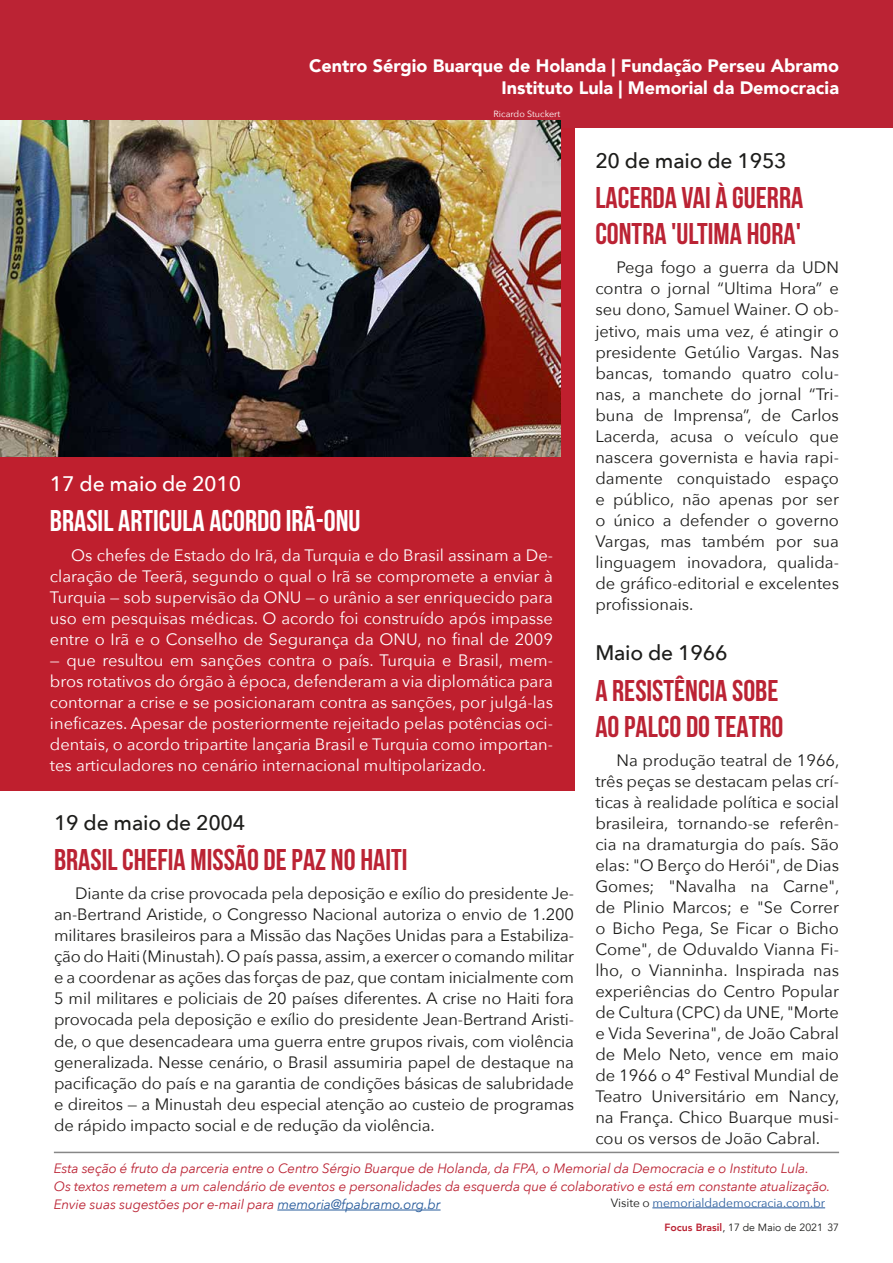
<style>
.page{position:relative;width:893px;height:1263px;background:#fff}
.page>*{position:absolute;margin:0;border:0;box-sizing:border-box;transform-origin:0 0}
.t1{font:700 30px/36px "Bebas Neue";color:#bb2334}
.t2{font:700 30px "Bebas Neue";color:#fff}
.t3{font:500 21px "Avenir Next";letter-spacing:-.01em;color:#1d1d1b}
.t4{font:500 21px "Avenir Next";letter-spacing:-.01em;color:#fff}
.t5{font:900 18px/21.6px "Avenir";color:#fff;text-align:right}
.t6{font:16.5px/21px "Avenir Next";color:#1d1d1b;text-align:justify}
.t7{font:16.5px/21px "Avenir Next";color:#fff;text-align:justify}
.t8{font:italic 13.5px/18px "Avenir Next";letter-spacing:-.01em;color:#bb2334}
.t9{font:12px "Avenir Next";color:#275b9c}
.t10{font:10.5px "Avenir";color:#1d1d1b}
.t11{font:9px "Avenir Next";color:#fff}
.s1{color:#275b9c}
.s2{color:#1d1d1b}
.s3{font-weight:800;color:#bb2334}
</style>
<div class="page">
<div style="left:0;top:119px;width:574px;height:672px;background:#bf1f2e"></div>
<div style="left:0;top:0;width:893px;height:128px;background:#bb2334"></div>
<hr style="left:277px;top:1210px;width:164px;height:1px;background:#275b9c">
<hr style="left:54px;top:1152px;width:785px;height:1px;background:#878787">
<hr style="left:652px;top:1207px;width:173px;height:1px;background:#275b9c">
<img style="left:0;top:121px;width:560px;height:335px">
<p class="t5" style="left:309px;top:54px;width:531px">Centro Sérgio Buarque de Holanda | Fundação Perseu Abramo<br>Instituto Lula | Memorial da Democracia</p>
<p class="t11" style="left:494px;top:106px;width:68px">Ricardo Stuckert</p>
<p class="t4" style="left:50px;top:466px;width:193px">17 de maio de 2010</p>
<h1 class="t2" style="left:50px;top:504px;width:312px">BRASIL ARTICULA ACORDO IRÃ-ONU</h1>
<p class="t7" style="left:50px;top:544px;width:505px;text-indent:21px">Os chefes de Estado do Irã, da Turquia e do Brasil assinam a De&shy;claração de Teerã, segundo o qual o Irã se compromete a enviar à Turquia — sob supervisão da ONU — o urânio a ser enriquecido para uso em pesquisas médicas. O acordo foi construído após impasse entre o Irã e o Conselho de Segurança da ONU, no final de 2009</p>
<p class="t7" style="left:50px;top:649px;width:505px">— que resultou em sanções contra o país. Turquia e Brasil, mem&shy;bros rotativos do órgão à época, defenderam a via diplomática para contornar a crise e se posicionaram contra as sanções, por julgá-las ineficazes. Apesar de posteriormente rejeitado pelas potências oci&shy;dentais, o acordo tripartite lançaria Brasil e Turquia como importan&shy;tes articuladores no cenário internacional multipolarizado.</p>
<p class="t3" style="left:54px;top:804px;width:193px">19 de maio de 2004</p>
<h1 class="t1" style="left:54px;top:841px;width:355px">BRASIL CHEFIA MISSÃO DE PAZ NO HAITI</h1>
<p class="t6" style="left:54px;top:882px;width:522px;text-indent:21px">Diante da crise provocada pela deposição e exílio do presidente Je&shy;an-Bertrand Aristide, o Congresso Nacional autoriza o envio de 1.200 militares brasileiros para a Missão das Nações Unidas para a Estabiliza&shy;ção do Haiti (Minustah). O país passa, assim, a exercer o comando militar e a coordenar as ações das forças de paz, que contam inicialmente com 5 mil militares e policiais de 20 países diferentes. A crise no Haiti fora provocada pela deposição e exílio do presidente Jean-Bertrand Aristi&shy;de, o que desencadeara uma guerra entre grupos rivais, com violência generalizada. Nesse cenário, o Brasil assumiria papel de destaque na pacificação do país e na garantia de condições básicas de salubridade e direitos — a Minustah deu especial atenção ao custeio de programas de rápido impacto social e de redução da violência.</p>
<p class="t3" style="left:595px;top:143px;width:193px">20 de maio de 1953</p>
<h1 class="t1" style="left:595px;top:179px;width:209px">LACERDA VAI À GUERRA<br>CONTRA 'ULTIMA HORA'</h1>
<p class="t6" style="left:595px;top:257px;width:245px;text-indent:21px">Pega fogo a guerra da UDN contra o jornal “Ultima Hora” e seu dono, Samuel Wainer. O ob&shy;jetivo, mais uma vez, é atingir o presidente Getúlio Vargas. Nas bancas, tomando quatro colu&shy;nas, a manchete do jornal “Tri&shy;buna de Imprensa”, de Carlos Lacerda, acusa o veículo que nascera governista e havia rapi&shy;damente conquistado espaço e público, não apenas por ser o único a defender o governo Vargas, mas também por sua linguagem inovadora, qualida&shy;de gráfico-editorial e excelentes profissionais.</p>
<p class="t3" style="left:595px;top:635px;width:134px">Maio de 1966</p>
<h1 class="t1" style="left:595px;top:672px;width:190px">A RESISTÊNCIA SOBE<br>AO PALCO DO TEATRO</h1>
<p class="t6" style="left:595px;top:749px;width:246px;text-indent:21px">Na produção teatral de 1966, três peças se destacam pelas crí&shy;ticas à realidade política e social brasileira, tornando-se referên&shy;cia na dramaturgia do país. São elas: "O Berço do Herói", de Dias Gomes; "Navalha na Carne", de Plinio Marcos; e "Se Correr o Bicho Pega, Se Ficar o Bicho Come", de Oduvaldo Vianna Fi&shy;lho, o Vianninha. Inspirada nas experiências do Centro Popular de Cultura (CPC) da UNE, "Morte e Vida Severina", de João Cabral de Melo Neto, vence em maio de 1966 o 4º Festival Mundial de Teatro Universitário em Nancy, na França. Chico Buarque musi&shy;cou os versos de João Cabral.</p>
<p class="t8" style="left:54px;top:1159px;width:778px">Esta seção é fruto da parceria entre o Centro Sérgio Buarque de Holanda, da FPA, o Memorial da Democracia e o Instituto Lula.<br>Os textos remetem a um calendário de eventos e personalidades da esquerda que é colaborativo e está em constante atualização.<br>Envie suas sugestões por e-mail para <span class="s1">memoria@fpabramo.org.br</span></p>
<p class="t9" style="left:611px;top:1192px;width:216px"><span class="s2">Visite o</span> memorialdademocracia.com.br</p>
<p class="t10" style="left:664px;top:1221px;width:176px"><span class="s3">Focus Brasil</span>, 17 de Maio de 2021 37</p>
</div>
